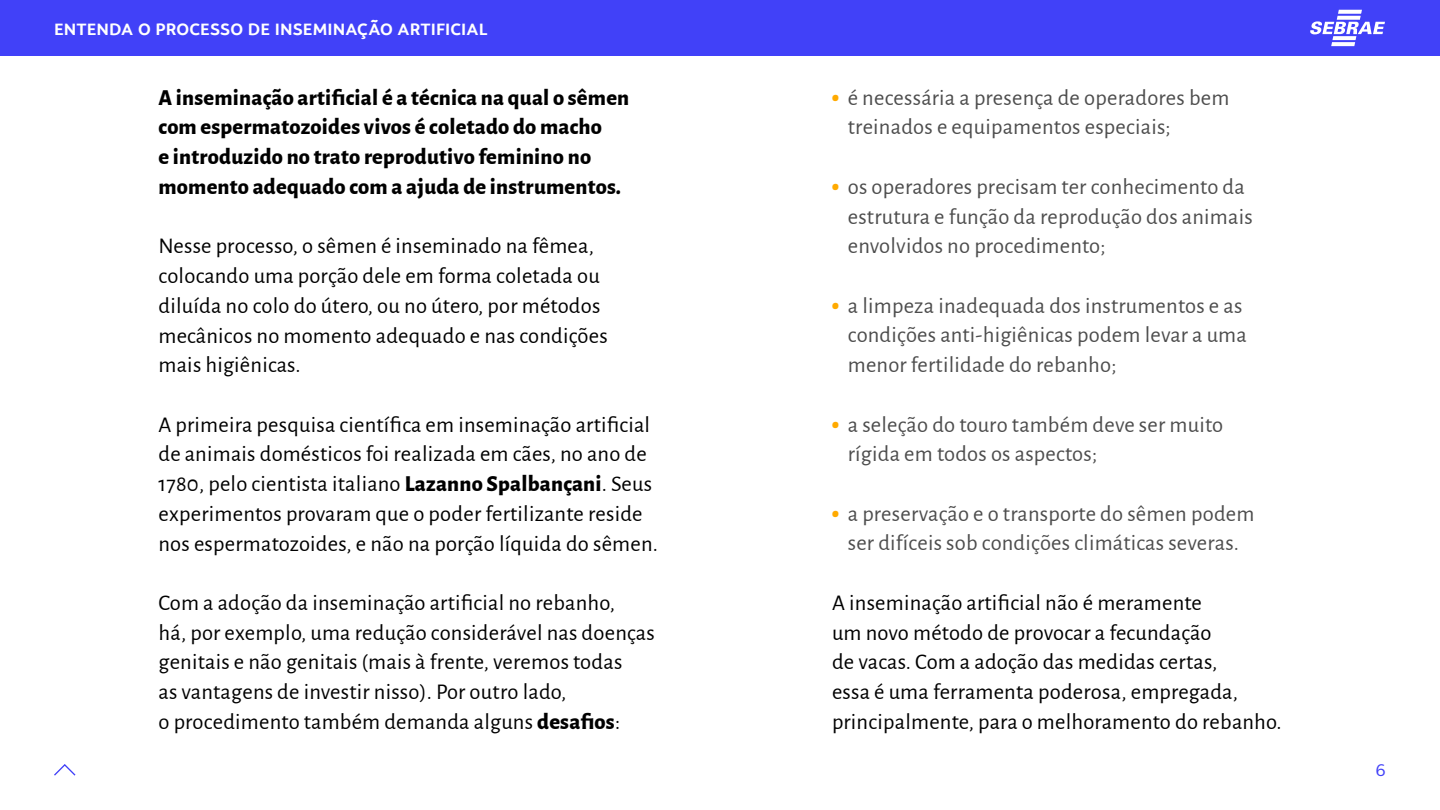
<style>
.page{position:relative;width:1440px;height:810px;background:#fff}
.page>*{position:absolute;margin:0;border:0;box-sizing:border-box;transform-origin:0 0}
.t1{font:22.5px/29.7px "Alegreya Sans";letter-spacing:.01em;color:#000}
.t2{font:22.5px/29.7px "Alegreya Sans";letter-spacing:.01em;color:#4d4d4d}
.t3{font:800 22.5px/29.7px "Alegreya Sans";letter-spacing:.01em;color:#000}
.t4{font:700 16.5px "Campuni";letter-spacing:.01em;color:#fff}
.t5{font:16.5px "Campuni";color:#4141f8}
.s1{font-weight:800}
.s2{font-weight:900;color:#fa0}
</style>
<div class="page">
<div style="left:0;top:0;width:1440px;height:56px;background:#4141f8"></div>
<svg style="left:54px;top:764px;width:22px;height:12px"></svg>
<svg style="left:1310px;top:10px;width:75px;height:36px"></svg>
<p class="t4" style="left:54px;top:18px;width:435px">ENTENDA O PROCESSO DE INSEMINAÇÃO ARTIFICIAL</p>
<p class="t3" style="left:158px;top:81px;width:472px">A inseminação artificial é a técnica na qual o sêmen com espermatozoides vivos é coletado do macho<br>e introduzido no trato reprodutivo feminino no momento adequado com a ajuda de instrumentos.</p>
<p class="t1" style="left:158px;top:230px;width:451px">Nesse processo, o sêmen é inseminado na fêmea, colocando uma porção dele em forma coletada ou diluída no colo do útero, ou no útero, por métodos mecânicos no momento adequado e nas condições mais higiênicas.</p>
<p class="t1" style="left:158px;top:408px;width:501px">A primeira pesquisa científica em inseminação artificial de animais domésticos foi realizada em cães, no ano de 1780, pelo cientista italiano <span class="s1">Lazanno Spalbançani</span>. Seus experimentos provaram que o poder fertilizante reside nos espermatozoides, e não na porção líquida do sêmen.</p>
<p class="t1" style="left:158px;top:587px;width:498px">Com a adoção da inseminação artificial no rebanho,<br>há, por exemplo, uma redução considerável nas doenças genitais e não genitais (mais à frente, veremos todas<br>as vantagens de investir nisso). Por outro lado,<br>o procedimento também demanda alguns <span class="s1">desafios</span>:</p>
<p class="t2" style="left:848px;top:81px;width:383px;text-indent:-16px"><span class="s2">ۨ</span> é necessária a presença de operadores bem treinados e equipamentos especiais;</p>
<p class="t2" style="left:848px;top:170px;width:406px;text-indent:-16px"><span class="s2">ۨ</span> os operadores precisam ter conhecimento da estrutura e função da reprodução dos animais envolvidos no procedimento;</p>
<p class="t2" style="left:848px;top:289px;width:401px;text-indent:-16px"><span class="s2">ۨ</span> a limpeza inadequada dos instrumentos e as condições anti-higiênicas podem levar a uma menor fertilidade do rebanho;</p>
<p class="t2" style="left:848px;top:408px;width:377px;text-indent:-16px"><span class="s2">ۨ</span> a seleção do touro também deve ser muito rígida em todos os aspectos;</p>
<p class="t2" style="left:832px;top:497px;width:424px;text-align:center"><span class="s2">ۨ</span> a preservação e o transporte do sêmen podem ser difíceis sob condições climáticas severas.</p>
<p class="t1" style="left:832px;top:587px;width:451px">A inseminação artificial não é meramente<br>um novo método de provocar a fecundação<br>de vacas. Com a adoção das medidas certas,<br>essa é uma ferramenta poderosa, empregada, principalmente, para o melhoramento do rebanho.</p>
<p class="t5" style="left:1376px;top:760px;width:12px">6</p>
</div>
